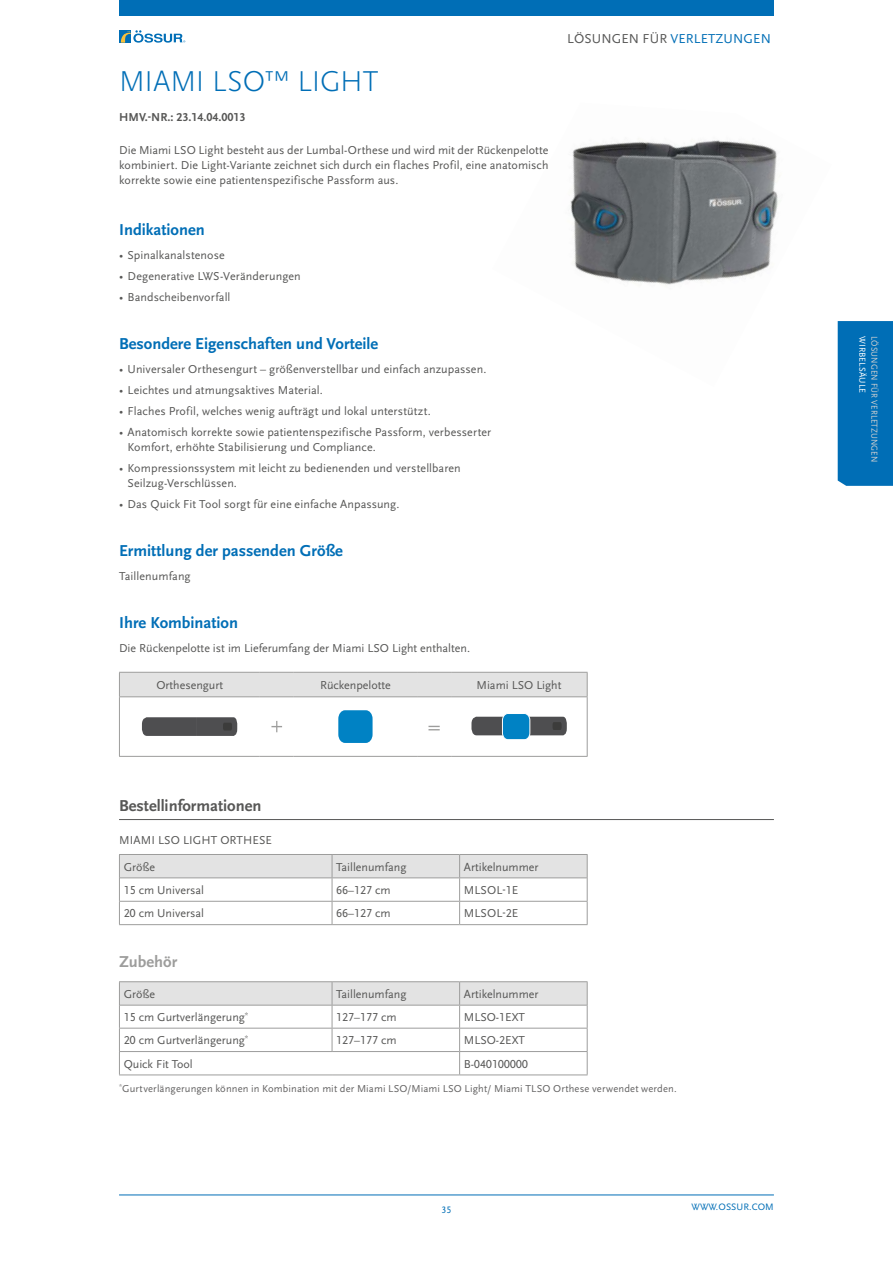
<style>
.page{position:relative;width:893px;height:1263px;background:#fff}
.page>*{position:absolute;margin:0;border:0;box-sizing:border-box;transform-origin:0 0}
.Header_1_Product_Blu{font:300 30px "Scala Sans Pro";letter-spacing:-.005em;color:#006eb6}
.Header_2_Zwischenübe{font:700 16.5px "Scala Sans Pro";color:#006eb6}
.Header_2_Bestellinfo{font:700 16.5px "Scala Sans Pro";color:#575756}
.Header_2_Zubehör{font:700 16.5px "Scala Sans Pro";color:#9d9d9c}
.t1{font:13.5px "Scala Sans Pro";letter-spacing:.01em;color:#006eb6}
.Text_Produktbeschrei{font:12px/15px "Scala Sans Pro";letter-spacing:.01em;color:#575756}
.Tabelle_Inhalt{font:12px "Scala Sans Pro";color:#575756}
.Musterseite_Register{font:12px "Scala Sans Pro";color:#575756}
.Tabelle_Beschriftung{font:12px "Scala Sans Pro";color:#575756}
.Header_3_HMV-Nummer{font:700 12px "Scala Sans Pro";color:#575756}
.Tabelle_Überschrift{font:12px "Scala Sans Pro";letter-spacing:.01em;color:#575756}
.Text_Aufzählung{font:12px "Scala Sans Pro";letter-spacing:.005em;color:#575756}
.Tabelle_Inhalt-2{font:10.5px "Scala Sans Pro";letter-spacing:.015em;color:#646363}
.t2{font:9.75px "Scala Sans Pro";letter-spacing:.01em;color:#006eb6}
.t3{font:9px "Scala Sans Pro";letter-spacing:.01em;color:#d0d0d0;scale:.93 1}
.t4{font:9px "Scala Sans Pro";letter-spacing:.01em;color:#fff}
.s1{color:#575756}
.s2{font-size:11.7px}
</style>
<div class="page">
<hr style="left:119px;top:1195px;width:655px;height:1px;background:#006eb6">
<svg style="left:119px;top:30px;width:12px;height:13px"></svg>
<svg style="left:121px;top:30px;width:64px;height:13px"></svg>
<div style="left:119px;top:0;width:655px;height:16px;background:#006eb6"></div>
<img style="left:570px;top:140px;width:209px;height:145px">
<hr style="left:119px;top:819px;width:655px;height:1px;background:#575756">
<hr style="left:119px;top:924px;width:213px;height:1px;background:#9d9d9c">
<hr style="left:332px;top:924px;width:128px;height:1px;background:#9d9d9c">
<svg style="left:119px;top:854px;width:469px;height:70px"></svg>
<hr style="left:460px;top:924px;width:128px;height:1px;background:#9d9d9c">
<hr style="left:119px;top:981px;width:213px;height:1px;background:#9d9d9c">
<hr style="left:332px;top:981px;width:128px;height:1px;background:#9d9d9c">
<hr style="left:460px;top:981px;width:128px;height:1px;background:#9d9d9c">
<hr style="left:119px;top:1074px;width:213px;height:1px;background:#9d9d9c">
<hr style="left:332px;top:1074px;width:128px;height:1px;background:#9d9d9c">
<svg style="left:119px;top:982px;width:469px;height:92px"></svg>
<hr style="left:460px;top:1074px;width:128px;height:1px;background:#9d9d9c">
<div style="left:119px;top:672px;width:469px;height:24px;background:#e3e3e3"></div>
<hr style="left:119px;top:697px;width:1px;height:59px;background:#9d9d9c">
<hr style="left:587px;top:697px;width:1px;height:59px;background:#9d9d9c">
<hr style="left:119px;top:756px;width:141px;height:1px;background:#9d9d9c">
<hr style="left:260px;top:756px;width:34px;height:1px;background:#9d9d9c">
<hr style="left:294px;top:756px;width:123px;height:1px;background:#9d9d9c">
<hr style="left:417px;top:756px;width:34px;height:1px;background:#9d9d9c">
<hr style="left:451px;top:756px;width:137px;height:1px;background:#9d9d9c">
<hr style="left:119px;top:696px;width:141px;height:1px;background:#9d9d9c">
<hr style="left:260px;top:696px;width:34px;height:1px;background:#9d9d9c">
<hr style="left:294px;top:696px;width:123px;height:1px;background:#9d9d9c">
<hr style="left:417px;top:696px;width:34px;height:1px;background:#9d9d9c">
<hr style="left:451px;top:696px;width:137px;height:1px;background:#9d9d9c">
<svg style="left:142px;top:717px;width:95px;height:19px;background:#525254"></svg>
<svg style="left:271px;top:721px;width:11px;height:11px"></svg>
<svg style="left:338px;top:710px;width:35px;height:33px"></svg>
<svg style="left:428px;top:726px;width:12px;height:4px"></svg>
<svg style="left:471px;top:713px;width:96px;height:27px"></svg>
<div style="left:838px;top:321px;width:55px;height:165px;background:#006eb6"></div>
<p class="Header_1_Product_Blu" style="left:119px;top:64px;width:261px">MIAMI LSO™ LIGHT</p>
<p class="Header_3_HMV-Nummer" style="left:119px;top:110px;width:128px">HMV.-NR.: 23.14.04.0013</p>
<p class="Text_Produktbeschrei" style="left:119px;top:142px;width:431px;text-align:justify">Die Miami LSO Light besteht aus der Lumbal-Orthese und wird mit der Rückenpelotte kombiniert. Die Light-Variante zeichnet sich durch ein flaches Profil, eine anatomisch korrekte sowie eine patientenspezifische Passform aus.</p>
<p class="Header_2_Zwischenübe" style="left:119px;top:220px;width:87px">Indikationen</p>
<p class="Text_Produktbeschrei" style="left:119px;top:247px;width:107px">• Spinalkanalstenose</p>
<p class="Text_Produktbeschrei" style="left:119px;top:268px;width:183px">• Degenerative LWS-Veränderungen</p>
<p class="Text_Produktbeschrei" style="left:119px;top:289px;width:113px">• Bandscheibenvorfall</p>
<p class="Header_2_Zwischenübe" style="left:119px;top:334px;width:261px">Besondere Eigenschaften und Vorteile</p>
<p class="Text_Produktbeschrei" style="left:119px;top:361px;width:369px">• Universaler Orthesengurt – größenverstellbar und einfach anzupassen.</p>
<p class="Text_Produktbeschrei" style="left:119px;top:382px;width:205px">• Leichtes und atmungsaktives Material.</p>
<p class="Text_Produktbeschrei" style="left:119px;top:403px;width:313px">• Flaches Profil, welches wenig aufträgt und lokal unterstützt.</p>
<p class="Text_Produktbeschrei" style="left:128px;top:424px;width:365px;text-indent:-9px">• Anatomisch korrekte sowie patientenspezifische Passform, verbesserter<br>Komfort, erhöhte Stabilisierung und Compliance.</p>
<p class="Text_Produktbeschrei" style="left:128px;top:460px;width:335px;text-indent:-9px">• Kompressionssystem mit leicht zu bedienenden und verstellbaren<br>Seilzug-Verschlüssen.</p>
<p class="Text_Produktbeschrei" style="left:119px;top:496px;width:282px">• Das Quick Fit Tool sorgt für eine einfache Anpassung.</p>
<p class="Header_2_Zwischenübe" style="left:119px;top:541px;width:225px">Ermittlung der passenden Größe</p>
<p class="Text_Aufzählung" style="left:119px;top:569px;width:73px">Taillenumfang</p>
<p class="Header_2_Zwischenübe" style="left:119px;top:613px;width:120px">Ihre Kombination</p>
<p class="Musterseite_Register" style="left:119px;top:641px;width:352px">Die Rückenpelotte ist im Lieferumfang der Miami LSO Light enthalten.</p>
<p class="t1" style="left:567px;top:31px;width:205px"><span class="s1">LÖSUNGEN FÜR</span> VERLETZUNGEN</p>
<p class="Text_Produktbeschrei" style="left:156px;top:678px;width:68px">Orthesengurt</p>
<p class="Text_Produktbeschrei" style="left:320px;top:678px;width:72px">Rückenpelotte</p>
<p class="Musterseite_Register" style="left:476px;top:678px;width:86px">Miami LSO Light</p>
<p class="Header_2_Bestellinfo" style="left:119px;top:796px;width:144px">Bestellinformationen</p>
<p class="Tabelle_Überschrift" style="left:119px;top:833px;width:154px">MIAMI LSO LIGHT ORTHESE</p>
<p class="Tabelle_Beschriftung" style="left:124px;top:860px;width:33px">Größe</p>
<p class="Tabelle_Beschriftung" style="left:336px;top:860px;width:72px">Taillenumfang</p>
<p class="Tabelle_Beschriftung" style="left:464px;top:860px;width:76px">Artikelnummer</p>
<p class="Tabelle_Inhalt" style="left:124px;top:883px;width:82px">15 cm Universal</p>
<p class="Tabelle_Inhalt" style="left:336px;top:883px;width:56px">66<span class="s2">–</span>127 cm</p>
<p class="Tabelle_Inhalt" style="left:464px;top:883px;width:56px">MLSOL-1E</p>
<p class="Tabelle_Inhalt" style="left:124px;top:906px;width:82px">20 cm Universal</p>
<p class="Tabelle_Inhalt" style="left:336px;top:906px;width:56px">66<span class="s2">–</span>127 cm</p>
<p class="Tabelle_Inhalt" style="left:464px;top:906px;width:56px">MLSOL-2E</p>
<p class="Header_2_Zubehör" style="left:119px;top:952px;width:60px">Zubehör</p>
<p class="Tabelle_Beschriftung" style="left:124px;top:987px;width:33px">Größe</p>
<p class="Tabelle_Beschriftung" style="left:336px;top:987px;width:72px">Taillenumfang</p>
<p class="Tabelle_Beschriftung" style="left:464px;top:987px;width:76px">Artikelnummer</p>
<p class="Tabelle_Inhalt" style="left:124px;top:1010px;width:126px">15 cm Gurtverlängerung<sup>*</sup></p>
<p class="Tabelle_Inhalt" style="left:336px;top:1010px;width:62px">127<span class="s2">–</span>177 cm</p>
<p class="Tabelle_Inhalt" style="left:464px;top:1010px;width:63px">MLSO-1EXT</p>
<p class="Tabelle_Inhalt" style="left:124px;top:1033px;width:126px">20 cm Gurtverlängerung<sup>*</sup></p>
<p class="Tabelle_Inhalt" style="left:336px;top:1033px;width:62px">127<span class="s2">–</span>177 cm</p>
<p class="Tabelle_Inhalt" style="left:464px;top:1033px;width:63px">MLSO-2EXT</p>
<p class="Tabelle_Inhalt" style="left:124px;top:1057px;width:71px">Quick Fit Tool</p>
<p class="Tabelle_Inhalt" style="left:464px;top:1057px;width:66px">B-040100000</p>
<p class="Tabelle_Inhalt-2" style="left:119px;top:1082px;width:559px"><sup>*</sup>Gurtverlängerungen können in Kombination mit der Miami LSO/Miami LSO Light/ Miami TLSO Orthese verwendet werden.</p>
<p class="t2" style="left:442px;top:1204px;width:11px">35</p>
<p class="t2" style="left:691px;top:1201px;width:84px">WWW.OSSUR.COM</p>
<p class="t4" style="left:868px;top:336px;width:59px;rotate:90deg">WIRBELSÄULE</p>
<p class="t3" style="left:880px;top:336px;width:137px;rotate:90deg">LÖSUNGEN FÜR VERLETZUNGEN</p>
</div>
